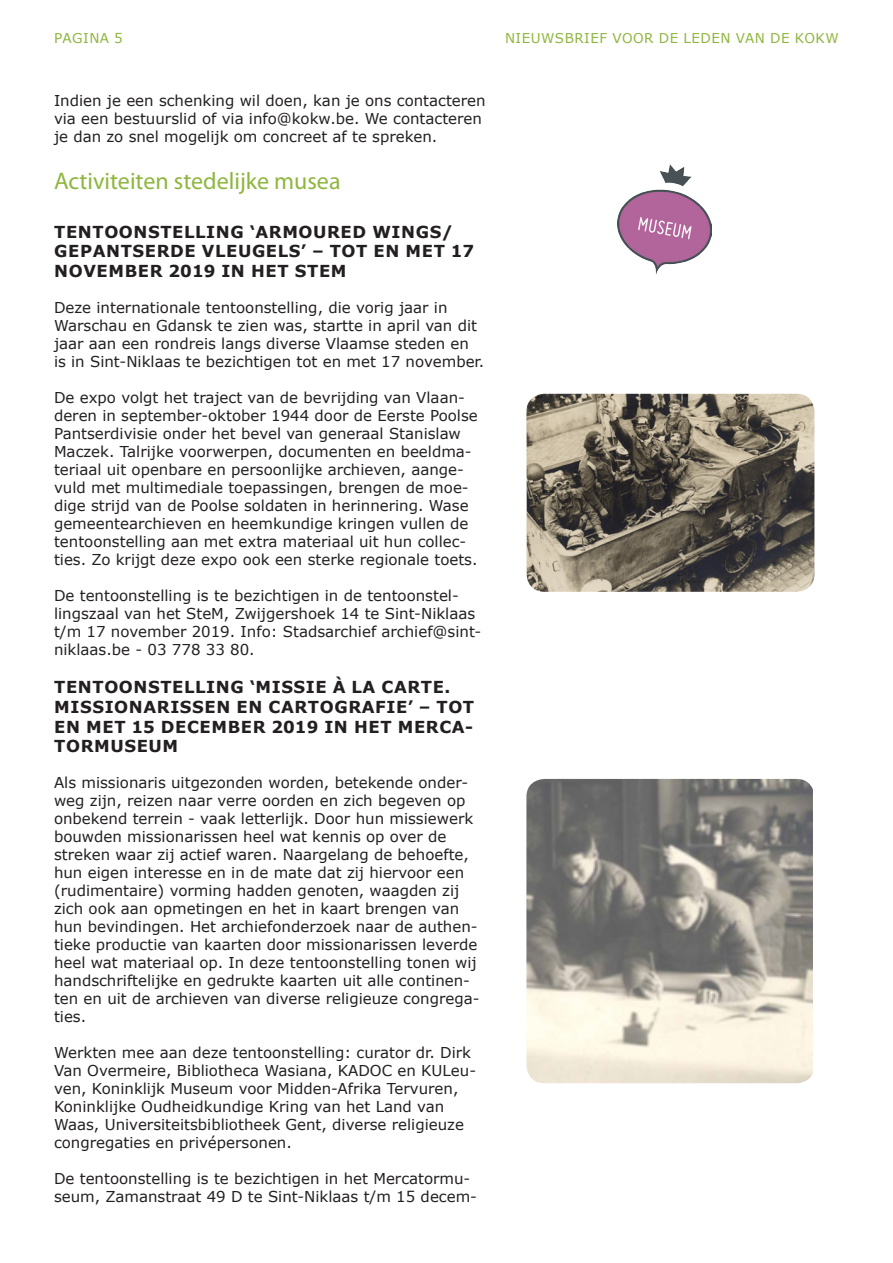
<style>
.page{position:relative;width:893px;height:1263px;background:#fff}
.page>*{position:absolute;margin:0;border:0;box-sizing:border-box;transform-origin:0 0}
.t1{font:24px "Myriad Pro";color:#8eb63e}
.t2{font:700 16.5px/19.8px "Verdana";letter-spacing:.035em;color:#231f20}
.t3{font:15px/18px "Verdana";color:#231f20}
.t4{font:13.5px "Verdana";letter-spacing:.035em;color:#8eb63e}
</style>
<div class="page">
<img style="left:617px;top:165px;width:94px;height:110px">
<img style="left:526px;top:394px;width:288px;height:198px">
<img style="left:526px;top:779px;width:287px;height:304px">
<p class="t4" style="left:54px;top:29px;width:70px">PAGINA 5</p>
<p class="t3" style="left:54px;top:91px;width:433px">Indien je een schenking wil doen, kan je ons contacteren via een bestuurslid of via info@kokw.be. We contacteren je dan zo snel mogelijk om concreet af te spreken.</p>
<p class="t1" style="left:54px;top:166px;width:288px">Activiteiten stedelijke musea</p>
<p class="t2" style="left:54px;top:221px;width:422px">TENTOONSTELLING ‘ARMOURED WINGS/<br>GEPANTSERDE VLEUGELS’ – TOT EN MET 17<br>NOVEMBER 2019 IN HET STEM</p>
<p class="t3" style="left:54px;top:298px;width:432px">Deze internationale tentoonstelling, die vorig jaar in Warschau en Gdansk te zien was, startte in april van dit jaar aan een rondreis langs diverse Vlaamse steden en is in Sint-Niklaas te bezichtigen tot en met 17 november.</p>
<p class="t3" style="left:54px;top:388px;width:425px">De expo volgt het traject van de bevrijding van Vlaan&shy;deren in september-oktober 1944 door de Eerste Poolse Pantserdivisie onder het bevel van generaal Stanislaw Maczek. Talrijke voorwerpen, documenten en beeldma&shy;teriaal uit openbare en persoonlijke archieven, aange&shy;vuld met multimediale toepassingen, brengen de moe&shy;dige strijd van de Poolse soldaten in herinnering. Wase gemeentearchieven en heemkundige kringen vullen de tentoonstelling aan met extra materiaal uit hun collec&shy;ties. Zo krijgt deze expo ook een sterke regionale toets.</p>
<p class="t3" style="left:54px;top:586px;width:429px">De tentoonstelling is te bezichtigen in de tentoonstel&shy;lingszaal van het SteM, Zwijgershoek 14 te Sint-Niklaas t/m 17 november 2019. Info: Stadsarchief archief@sint&shy;niklaas.be - 03 778 33 80.</p>
<p class="t2" style="left:54px;top:677px;width:421px">TENTOONSTELLING ‘MISSIE À LA CARTE.<br>MISSIONARISSEN EN CARTOGRAFIE’ – TOT<br>EN MET 15 DECEMBER 2019 IN HET MERCA-<br>TORMUSEUM</p>
<p class="t3" style="left:54px;top:774px;width:427px">Als missionaris uitgezonden worden, betekende onder&shy;weg zijn, reizen naar verre oorden en zich begeven op onbekend terrein - vaak letterlijk. Door hun missiewerk bouwden missionarissen heel wat kennis op over de streken waar zij actief waren. Naargelang de behoefte, hun eigen interesse en in de mate dat zij hiervoor een (rudimentaire) vorming hadden genoten, waagden zij zich ook aan opmetingen en het in kaart brengen van hun bevindingen. Het archiefonderzoek naar de authen&shy;tieke productie van kaarten door missionarissen leverde heel wat materiaal op. In deze tentoonstelling tonen wij handschriftelijke en gedrukte kaarten uit alle continen&shy;ten en uit de archieven van diverse religieuze congrega&shy;ties.</p>
<p class="t3" style="left:54px;top:1044px;width:424px">Werkten mee aan deze tentoonstelling: curator dr. Dirk Van Overmeire, Bibliotheca Wasiana, KADOC en KULeu&shy;ven, Koninklijk Museum voor Midden-Afrika Tervuren, Koninklijke Oudheidkundige Kring van het Land van Waas, Universiteitsbibliotheek Gent, diverse religieuze congregaties en privépersonen.</p>
<p class="t3" style="left:54px;top:1170px;width:425px">De tentoonstelling is te bezichtigen in het Mercatormu&shy;seum, Zamanstraat 49 D te Sint-Niklaas t/m 15 decem-</p>
<p class="t4" style="left:505px;top:29px;width:335px">NIEUWSBRIEF VOOR DE LEDEN VAN DE KOKW</p>
</div>
